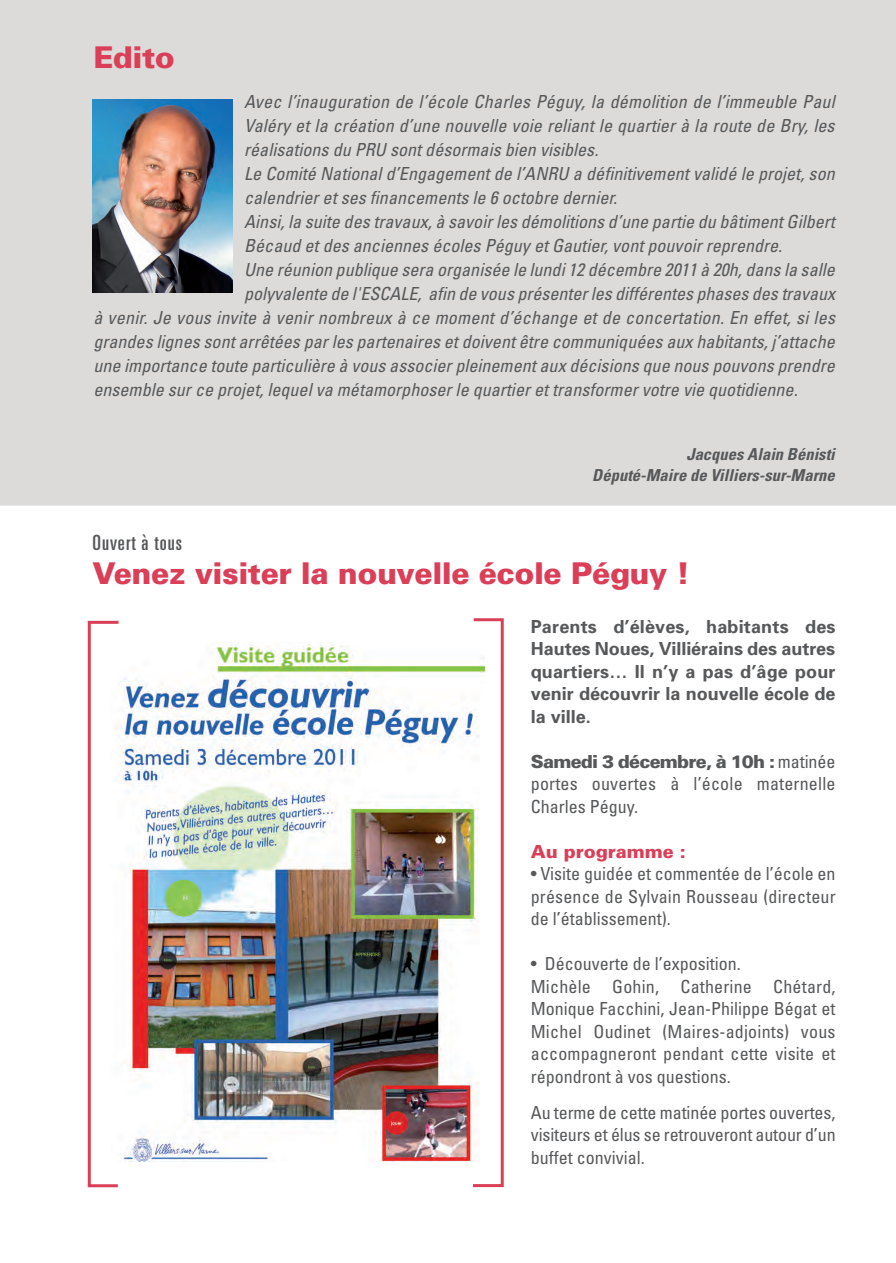
<style>
.page{position:relative;width:896px;height:1263px;background:#fff}
.page>*{position:absolute;margin:0;border:0;box-sizing:border-box;transform-origin:0 0}
.t1{font:900 30px "Univers";letter-spacing:-.015em;color:#da3f57}
.t2{font:ultra-condensed 21px "Univers";letter-spacing:.05em;color:#57585a}
.t3{font:italic condensed 18px "Univers";letter-spacing:.005em;color:#57585a}
.t4{font:condensed 18px/22.5px "Univers";letter-spacing:.005em;color:#57585a;text-align:justify}
.t5{font:700 18px/22.5px "Univers";color:#57585a;text-align:justify}
.t6{font:900 18px "Univers";color:#da3f57}
.t7{font:italic 700 condensed 16.5px/21px "Univers";letter-spacing:.005em;color:#57585a;text-align:right}
.s1{font-weight:900;font-stretch:normal}
</style>
<div class="page">
<div style="left:0;top:0;width:895px;height:506px;background:#dcdbda"></div>
<svg style="left:87px;top:620px;width:32px;height:568px"></svg>
<svg style="left:470px;top:618px;width:34px;height:570px"></svg>
<img style="left:111px;top:642px;width:373px;height:519px">
<img style="left:92px;top:99px;width:140px;height:193px">
<h1 class="t1" style="left:93px;top:46px;width:83px">Edito</h1>
<p class="t3" style="left:244px;top:95px;width:592px">Avec l’inauguration de l’école Charles Péguy, la démolition de l’immeuble Paul</p>
<p class="t3" style="left:244px;top:119px;width:592px">Valéry et la création d’une nouvelle voie reliant le quartier à la route de Bry, les</p>
<p class="t3" style="left:244px;top:143px;width:355px">réalisations du PRU sont désormais bien visibles.</p>
<p class="t3" style="left:244px;top:167px;width:592px">Le Comité National d’Engagement de l’ANRU a définitivement validé le projet, son</p>
<p class="t3" style="left:244px;top:191px;width:374px">calendrier et ses financements le 6 octobre dernier.</p>
<p class="t3" style="left:244px;top:215px;width:592px">Ainsi, la suite des travaux, à savoir les démolitions d’une partie du bâtiment Gilbert</p>
<p class="t3" style="left:244px;top:239px;width:539px">Bécaud et des anciennes écoles Péguy et Gautier, vont pouvoir reprendre.</p>
<p class="t3" style="left:244px;top:263px;width:592px">Une réunion publique sera organisée le lundi 12 décembre 2011 à 20h, dans la salle</p>
<p class="t3" style="left:244px;top:287px;width:592px">polyvalente de l'ESCALE, afin de vous présenter les différentes phases des travaux</p>
<p class="t3" style="left:93px;top:311px;width:743px">à venir. Je vous invite à venir nombreux à ce moment d’échange et de concertation. En effet, si les</p>
<p class="t3" style="left:93px;top:335px;width:742px">grandes lignes sont arrêtées par les partenaires et doivent être communiquées aux habitants, j’attache</p>
<p class="t3" style="left:93px;top:359px;width:742px">une importance toute particulière à vous associer pleinement aux décisions que nous pouvons prendre</p>
<p class="t3" style="left:93px;top:383px;width:705px">ensemble sur ce projet, lequel va métamorphoser le quartier et transformer votre vie quotidienne.</p>
<p class="t2" style="left:92px;top:535px;width:91px">Ouvert à tous</p>
<p class="t7" style="left:592px;top:444px;width:244px">Jacques Alain Bénisti<br>Député-Maire de Villiers-sur-Marne</p>
<h1 class="t1" style="left:92px;top:562px;width:598px">Venez visiter la nouvelle école Péguy !</h1>
<p class="t5" style="left:530px;top:617px;width:306px">Parents d’élèves, habitants des Hautes Noues, Villiérains des autres quartiers… Il n’y a pas d’âge pour venir découvrir la nouvelle école de la ville.</p>
<p class="t4" style="left:530px;top:751px;width:306px"><span class="s1">Samedi 3 décembre, à 10h :</span> matinée portes ouvertes à l’école maternelle Charles Péguy.</p>
<p class="t6" style="left:530px;top:845px;width:156px">Au programme :</p>
<p class="t4" style="left:530px;top:864px;width:306px">• Visite guidée et commentée de l’école en présence de Sylvain Rousseau (directeur de l’établissement).</p>
<p class="t4" style="left:530px;top:954px;width:306px;text-align:left">• Découverte de l’exposition.<br>Michèle Gohin, Catherine Chétard, Monique Facchini, Jean-Philippe Bégat et Michel Oudinet (Maires-adjoints) vous accompagneront pendant cette visite et répondront à vos questions.</p>
<p class="t4" style="left:530px;top:1102px;width:306px">Au terme de cette matinée portes ouvertes, visiteurs et élus se retrouveront autour d’un buffet convivial.</p>
</div>
